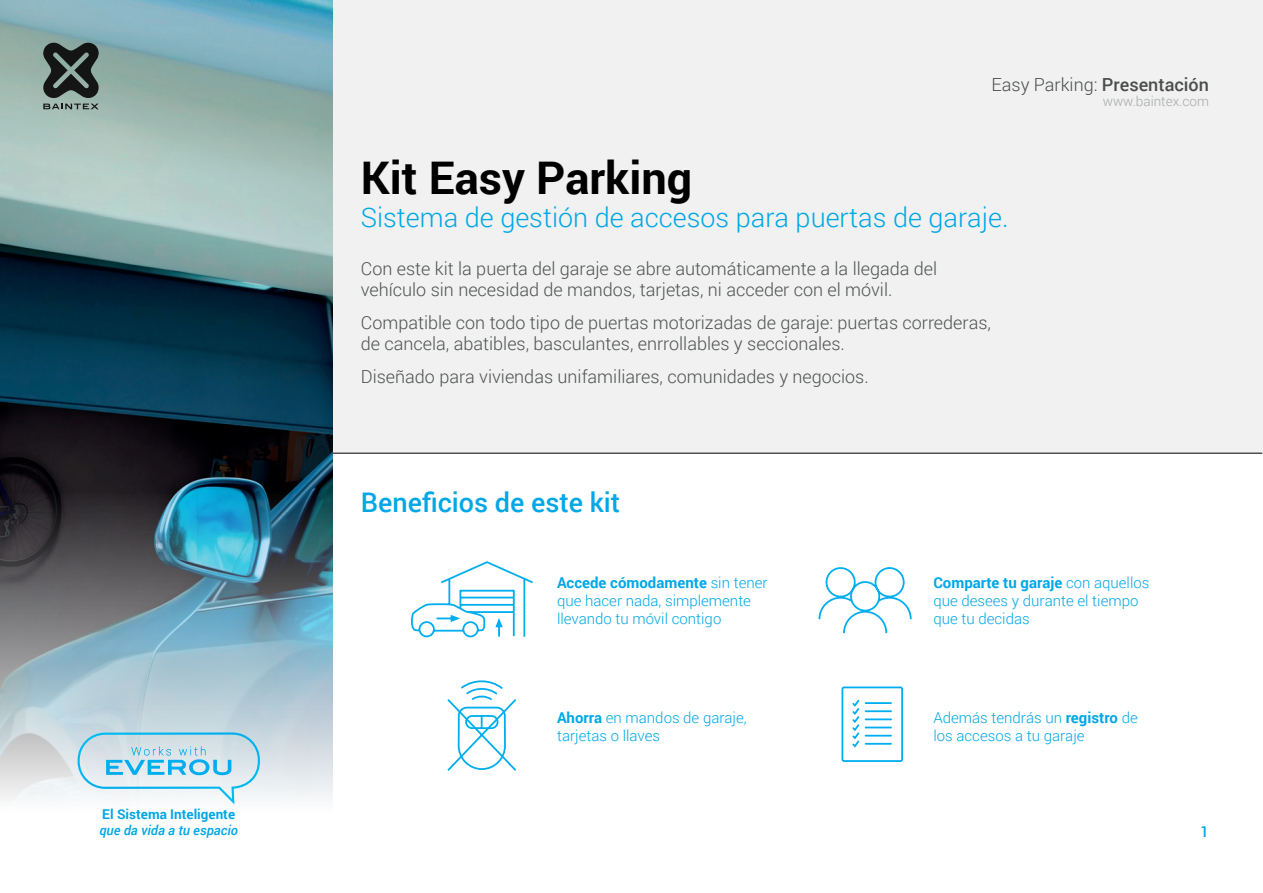
<style>
.page{position:relative;width:1263px;height:893px;background:#fff}
.page>*{position:absolute;margin:0;border:0;box-sizing:border-box;transform-origin:0 0}
.t1{font:700 45px "Roboto";color:#000001}
.t2{font:300 27px "Roboto";color:#00a7e6}
.t3{font:500 27px "Roboto";color:#00a7e6}
.t4{font:300 18px/21.6px "Roboto";color:#4f5152}
.t5{font:300 15px/18px "Roboto";color:#00a7e6}
.t6{font:500 15px "Roboto";color:#00a7e6}
.t7{font:700 13.5px "Roboto";color:#00a7e6}
.t8{font:italic 500 13.5px "Roboto";color:#00a7e6}
.t9{font:300 13.5px "Roboto";color:#b1b4b4}
.s1{font-weight:500}
.s2{font-weight:700}
</style>
<div class="page">
<div style="left:333px;top:0;width:929px;height:453px;background:#f0f1f0"></div>
<hr style="left:333px;top:452px;width:929px;height:2px;background:#4f5152">
<img style="left:1px;top:1px;width:332px;height:490px">
<img style="left:0;top:491px;width:333px;height:314px">
<svg style="left:78px;top:732px;width:182px;height:72px"></svg>
<svg style="left:411px;top:561px;width:122px;height:77px"></svg>
<svg style="left:447px;top:680px;width:70px;height:91px"></svg>
<svg style="left:818px;top:567px;width:94px;height:67px"></svg>
<svg style="left:852px;top:700px;width:40px;height:48px"></svg>
<div style="left:841px;top:686px;width:62px;height:76px;border:2px solid #00aeef;border-radius:2px"></div>
<p class="t7" style="left:102px;top:805px;width:134px">El Sistema Inteligente</p>
<p class="t8" style="left:99px;top:821px;width:140px">que da vida a tu espacio</p>
<p class="t4" style="left:991px;top:73px;width:219px">Easy Parking: <span class="s1">Presentación</span></p>
<p class="t9" style="left:1103px;top:92px;width:108px">www.baintex.com</p>
<h1 class="t1" style="left:361px;top:147px;width:333px">Kit Easy Parking</h1>
<h2 class="t2" style="left:361px;top:198px;width:649px">Sistema de gestión de accesos para puertas de garaje.</h2>
<p class="t4" style="left:361px;top:257px;width:578px">Con este kit la puerta del garaje se abre automáticamente a la llegada del vehículo sin necesidad de mandos, tarjetas, ni acceder con el móvil.</p>
<p class="t4" style="left:361px;top:311px;width:632px">Compatible con todo tipo de puertas motorizadas de garaje: puertas correderas, de cancela, abatibles, basculantes, enrrollables y seccionales.</p>
<p class="t4" style="left:361px;top:365px;width:509px">Diseñado para viviendas unifamiliares, comunidades y negocios.</p>
<h2 class="t3" style="left:361px;top:483px;width:261px">Beneficios de este kit</h2>
<p class="t5" style="left:557px;top:573px;width:212px"><span class="s2">Accede cómodamente</span> sin tener que hacer nada, simplemente llevando tu móvil contigo</p>
<p class="t5" style="left:557px;top:708px;width:191px"><span class="s2">Ahorra</span> en mandos de garaje, tarjetas o llaves</p>
<p class="t5" style="left:933px;top:573px;width:218px"><span class="s2">Comparte tu garaje</span> con aquellos que desees y durante el tiempo que tu decidas</p>
<p class="t5" style="left:933px;top:708px;width:206px">Además tendrás un <span class="s2">registro</span> de los accesos a tu garaje</p>
<p class="t6" style="left:1200px;top:821px;width:10px">1</p>
</div>
